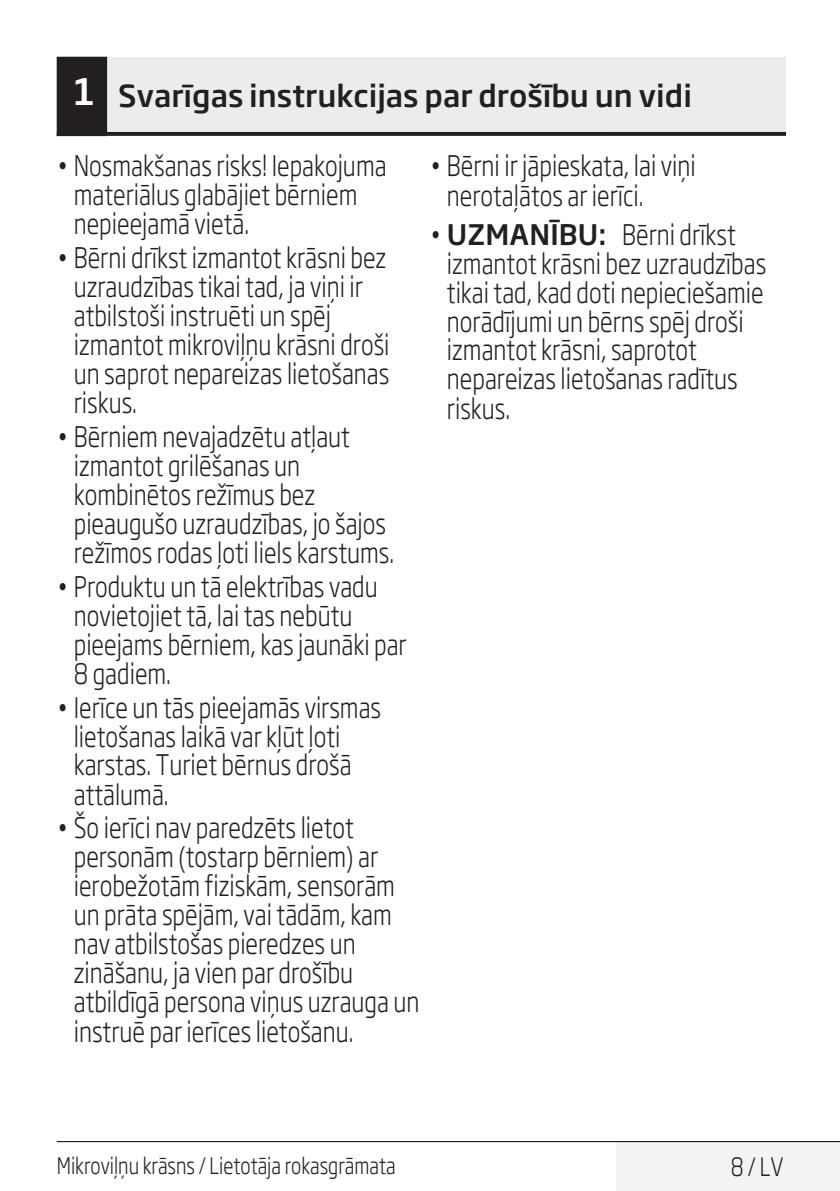
<style>
.page{position:relative;width:840px;height:1191px;background:#fff}
.page>*{position:absolute;margin:0;border:0;box-sizing:border-box;transform-origin:0 0}
.t1{font:500 30px "Soho Gothic Pro";color:#231f20}
.t2{font:300 28px/29px "Soho Gothic Pro";color:#231f20;scale:.8 1}
.t3{font:300 25px "Soho Gothic Pro";color:#231f20;scale:.8 1}
.t4{font:300 22.4px "Soho Gothic Pro";color:#231f20;scale:.8 1}
.s1{font-size:36px;color:#fff}
.s2{font-weight:500}
</style>
<div class="page">
<div style="left:616px;top:1141px;width:223px;height:50px;background:#f2f3f4"></div>
<hr style="left:57px;top:1141px;width:782px;height:1px;background:#000">
<div style="left:57px;top:57px;width:728px;height:77px;background:#ececee"></div>
<hr style="left:57px;top:132px;width:728px;height:3px;background:#231f20">
<div style="left:58px;top:58px;width:48px;height:77px;background:#231f20"></div>
<div style="left:57px;top:57px;width:50px;height:79px;border:2px solid #231f20"></div>
<p class="t1" style="left:74px;top:73px;width:619px"><span class="s1">1</span> Svarīgas instrukcijas par drošību un vidi</p>
<p class="t2" style="left:74px;top:150px;width:392px;text-indent:-17px">• Nosmakšanas risks! Iepakojuma materiālus glabājiet bērniem nepieejamā vietā.</p>
<p class="t2" style="left:74px;top:242px;width:396px;text-indent:-17px">• Bērni drīkst izmantot krāsni bez uzraudzības tikai tad, ja viņi ir atbilstoši instruēti un spēj izmantot mikroviļņu krāsni droši un saprot nepareizas lietošanas riskus.</p>
<p class="t2" style="left:74px;top:420px;width:402px;text-indent:-17px">• Bērniem nevajadzētu atļaut izmantot grilēšanas un kombinētos režīmus bez pieaugušo uzraudzības, jo šajos režīmos rodas ļoti liels karstums.</p>
<p class="t2" style="left:74px;top:570px;width:417px;text-indent:-17px">• Produktu un tā elektrības vadu novietojiet tā, lai tas nebūtu pieejams bērniem, kas jaunāki par<br>8 gadiem.</p>
<p class="t2" style="left:74px;top:691px;width:385px;text-indent:-17px">• Ierīce un tās pieejamās virsmas lietošanas laikā var kļūt ļoti karstas. Turiet bērnus drošā attālumā.</p>
<p class="t2" style="left:74px;top:812px;width:433px;text-indent:-17px">• Šo ierīci nav paredzēts lietot personām (tostarp bērniem) ar ierobežotām fiziskām, sensorām un prāta spējām, vai tādām, kam nav atbilstošas pieredzes un zināšanu, ja vien par drošību atbildīgā persona viņus uzrauga un instruē par ierīces lietošanu.</p>
<p class="t2" style="left:446px;top:150px;width:312px;text-indent:-17px">• Bērni ir jāpieskata, lai viņi nerotaļātos ar ierīci.</p>
<p class="t2" style="left:446px;top:219px;width:400px;text-indent:-17px">• <span class="s2">UZMANĪBU:</span> Bērni drīkst izmantot krāsni bez uzraudzības tikai tad, kad doti nepieciešamie norādījumi un bērns spēj droši izmantot krāsni, saprotot nepareizas lietošanas radītus riskus.</p>
<p class="t4" style="left:57px;top:1148px;width:425px">Mikroviļņu krāsns / Lietotāja rokasgrāmata</p>
<p class="t3" style="left:730px;top:1147px;width:67px">8 / LV</p>
</div>
